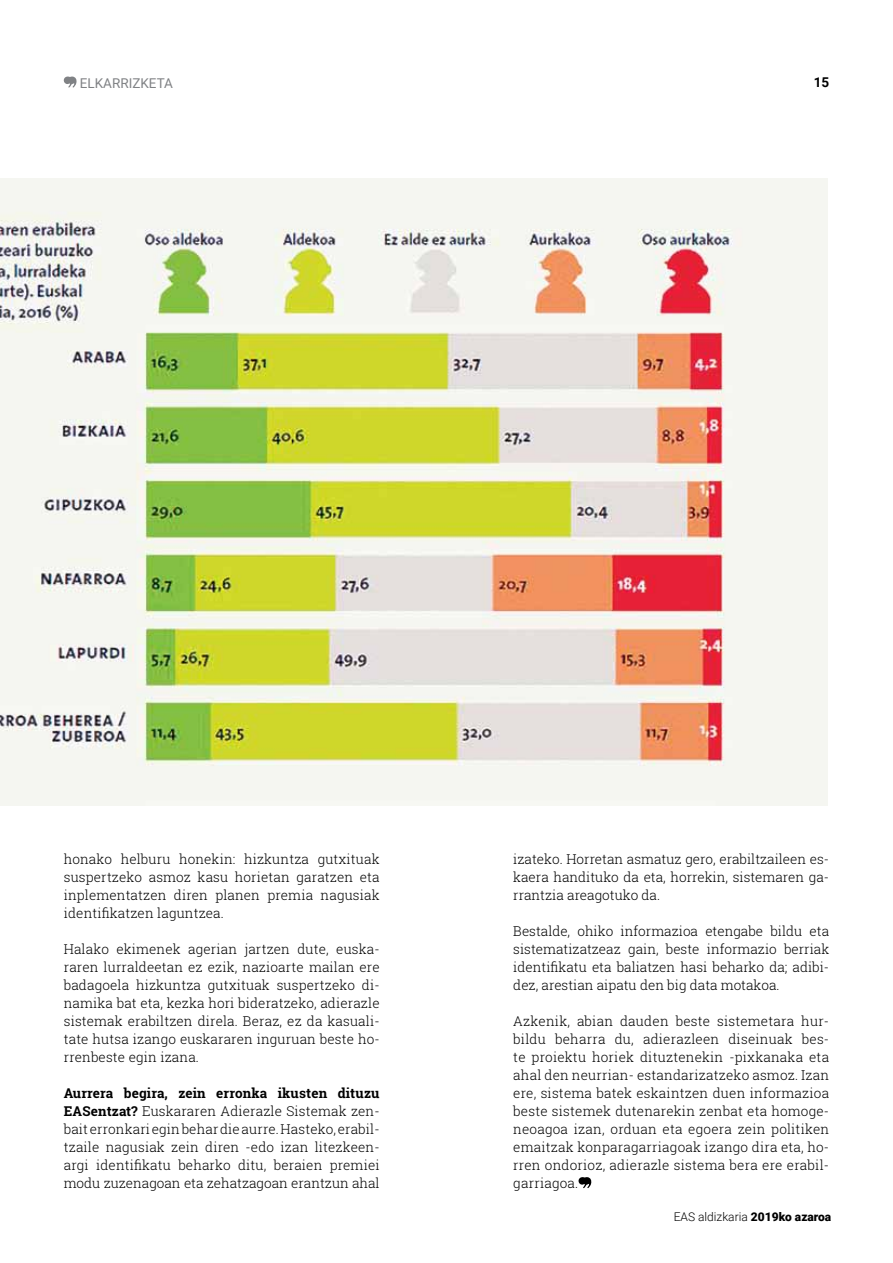
<style>
.page{position:relative;width:893px;height:1263px;background:#fff}
.page>*{position:absolute;margin:0;border:0;box-sizing:border-box;transform-origin:0 0}
.t1{font:300 13.5px/18px "Roboto Slab";letter-spacing:.01em;color:#000;text-align:justify}
.t2{font:13.5px "Roboto";color:#808285}
.t3{font:700 13.5px "Roboto";color:#000}
.t4{font:300 12px "Roboto";color:#000}
.s1{font-weight:700}
.s2{font-weight:900}
</style>
<div class="page">
<svg style="left:63px;top:76px;width:14px;height:12px"></svg>
<svg style="left:578px;top:1177px;width:14px;height:11px"></svg>
<img style="left:0;top:179px;width:827px;height:627px">
<p class="t2" style="left:80px;top:73px;width:95px">ELKARRIZKETA</p>
<p class="t3" style="left:814px;top:72px;width:17px">15</p>
<p class="t1" style="left:64px;top:850px;width:317px">honako helburu honekin: hizkuntza gutxituak suspertzeko asmoz kasu horietan garatzen eta inplementatzen diren planen premia nagusiak identifikatzen laguntzea.</p>
<p class="t1" style="left:64px;top:940px;width:317px">Halako ekimenek agerian jartzen dute, euska&shy;raren lurraldeetan ez ezik, nazioarte mailan ere badagoela hizkuntza gutxituak suspertzeko di&shy;namika bat eta, kezka hori bideratzeko, adierazle sistemak erabiltzen direla. Beraz, ez da kasuali&shy;tate hutsa izango euskararen inguruan beste ho&shy;rrenbeste egin izana.</p>
<p class="t1" style="left:64px;top:1084px;width:317px;text-align:left"><span class="s1">Aurrera begira, zein erronka ikusten dituzu EASentzat?</span> Euskararen Adierazle Sistemak zen&shy;bait erronkari egin behar die aurre. Hasteko, erabil&shy;tzaile nagusiak zein diren ‑edo izan litezkeen‑ argi identifikatu beharko ditu, beraien premiei modu zuzenagoan eta zehatzagoan erantzun ahal</p>
<p class="t1" style="left:513px;top:850px;width:317px">izateko. Horretan asmatuz gero, erabiltzaileen es&shy;kaera handituko da eta, horrekin, sistemaren ga&shy;rrantzia areagotuko da.</p>
<p class="t1" style="left:513px;top:922px;width:317px">Bestalde, ohiko informazioa etengabe bildu eta sistematizatzeaz gain, beste informazio berriak identifikatu eta baliatzen hasi beharko da; adibi&shy;dez, arestian aipatu den big data motakoa.</p>
<p class="t1" style="left:513px;top:1012px;width:317px">Azkenik, abian dauden beste sistemetara hur&shy;bildu beharra du, adierazleen diseinuak bes&shy;te proiektu horiek dituztenekin ‑pixkanaka eta ahal den neurrian‑ estandarizatzeko asmoz. Izan ere, sistema batek eskaintzen duen informazioa beste sistemek dutenarekin zenbat eta homoge&shy;neoagoa izan, orduan eta egoera zein politiken emaitzak konparagarriagoak izango dira eta, ho&shy;rren ondorioz, adierazle sistema bera ere erabil&shy;garriagoa.</p>
<p class="t4" style="left:674px;top:1208px;width:159px">EAS aldizkaria <span class="s2">2019ko azaroa</span></p>
</div>
